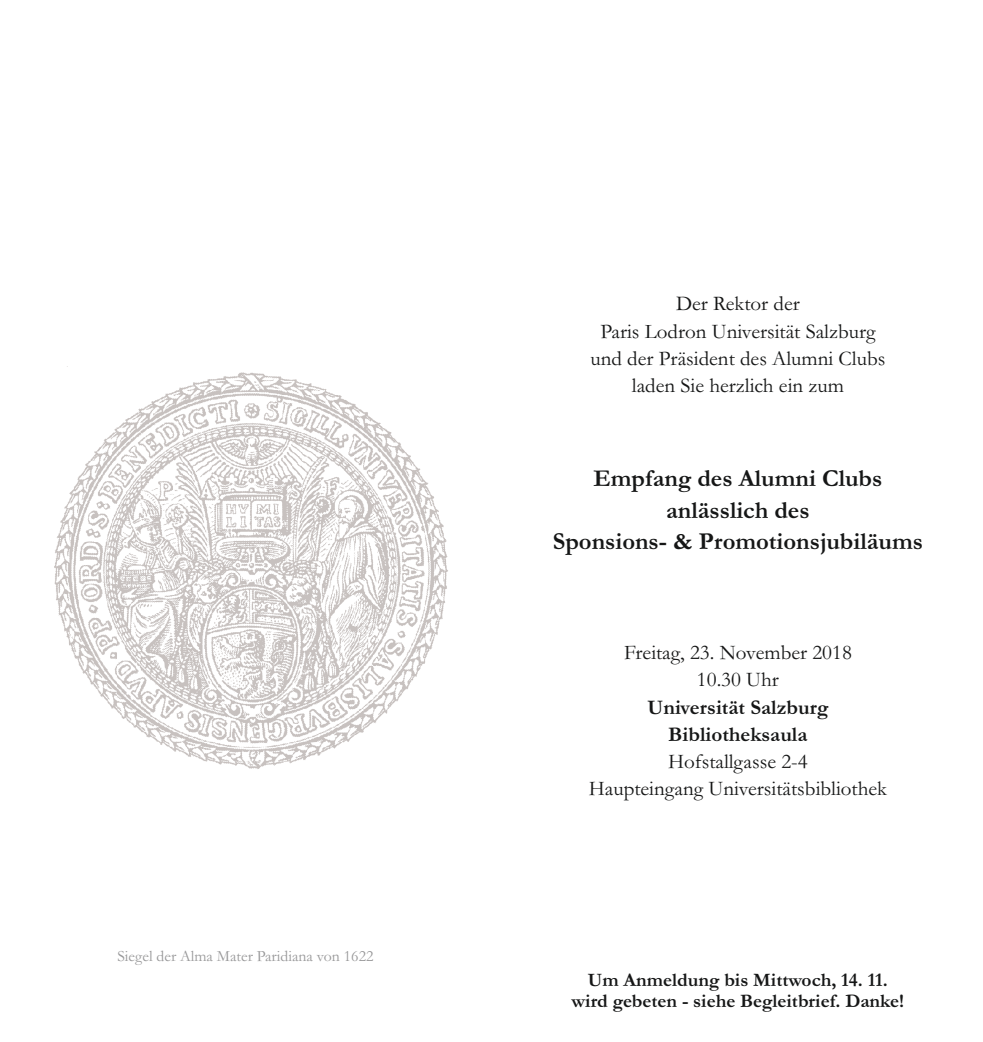
<style>
.page{position:relative;width:983px;height:1042px;background:#fff}
.page>*{position:absolute;margin:0;border:0;box-sizing:border-box;transform-origin:0 0}
.t1{font:700 24.5px "Garamond";color:#151616}
.t2{font:21px/27.1px "Garamond";color:#151616;text-align:center}
.t3{font:700 21px/27.1px "Garamond";color:#151616;text-align:center}
.t4{font:700 19.25px/21.7px "Garamond";color:#151616;text-align:center}
.t5{font:15.75px "Garamond";color:#989899}
</style>
<div class="page">
<img style="left:54px;top:366px;width:394px;height:403px">
<p class="t5" style="left:117px;top:950px;width:257px">Siegel der Alma Mater Paridiana von 1622</p>
<p class="t2" style="left:600px;top:293px;width:276px">Der Rektor der<br>Paris Lodron Universität Salzburg</p>
<p class="t2" style="left:631px;top:374px;width:213px">laden Sie herzlich ein zum</p>
<p class="t2" style="left:590px;top:347px;width:296px">und der Präsident des Alumni Clubs</p>
<p class="t1" style="left:593px;top:470px;width:290px">Empfang des Alumni Clubs</p>
<p class="t1" style="left:666px;top:502px;width:145px">anlässlich des</p>
<p class="t1" style="left:552px;top:533px;width:371px">Sponsions- &amp; Promotionsjubiläums</p>
<p class="t2" style="left:624px;top:641px;width:229px">Freitag, 23. November 2018<br>10.30 Uhr</p>
<p class="t3" style="left:647px;top:696px;width:182px">Universität Salzburg<br>Bibliotheksaula</p>
<p class="t2" style="left:668px;top:750px;width:141px">Hofstallgasse 2-4</p>
<p class="t2" style="left:588px;top:777px;width:299px">Haupteingang Universitätsbibliothek</p>
<p class="t4" style="left:571px;top:971px;width:334px">Um Anmeldung bis Mittwoch, 14. 11. wird gebeten - siehe Begleitbrief. Danke!</p>
</div>
